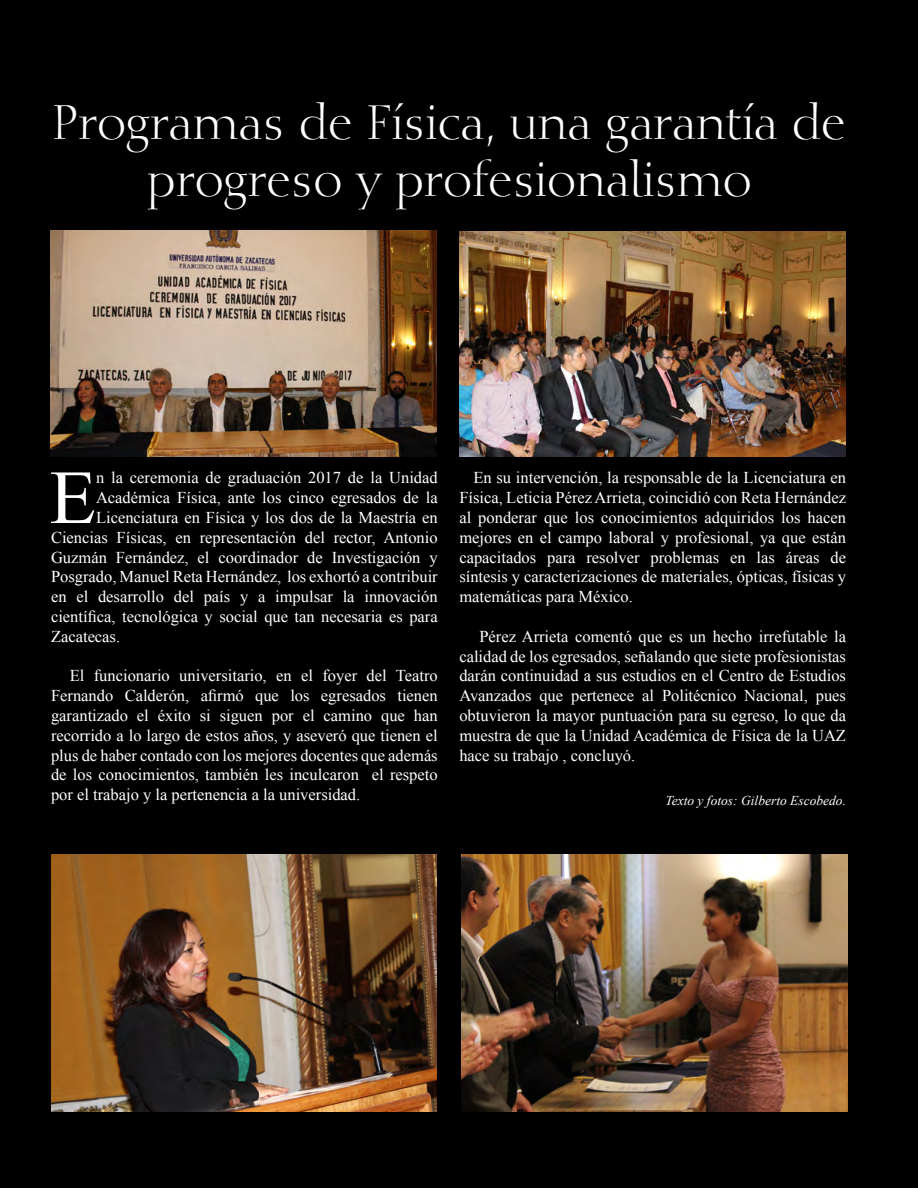
<style>
.page{position:relative;width:918px;height:1188px;background:#fff}
.page>*{position:absolute;margin:0;border:0;box-sizing:border-box;transform-origin:0 0}
.t1{font:76.35px "Times New Roman";color:#fff}
.t2{font:48px/57.6px "Diotima Roman Oldstyle Figures";color:#fff;text-align:center;scale:.96 1}
.t3{font:16.5px/19.8px "Times New Roman";color:#fff;text-align:justify}
.t4{font:italic 13.5px "Times New Roman";color:#fff}
</style>
<div class="page">
<div style="left:1px;top:0;width:917px;height:1188px;background:#000"></div>
<img style="left:50px;top:231px;width:387px;height:226px">
<img style="left:459px;top:231px;width:387px;height:226px">
<img style="left:462px;top:855px;width:386px;height:256px">
<img style="left:52px;top:855px;width:385px;height:256px">
<h2 class="t2" style="left:53px;top:94px;width:828px">Programas de Física, una garantía de progreso y profesionalismo</h2>
<h1 class="t1" style="left:49px;top:446px;width:48px">E</h1>
<p class="t3" style="left:96px;top:468px;width:343px">n la ceremonia de graduación 2017 de la Unidad</p>
<p class="t3" style="left:96px;top:488px;width:343px">Académica Física, ante los cinco egresados de la</p>
<p class="t3" style="left:96px;top:507px;width:343px">Licenciatura en Física y los dos de la Maestría en</p>
<p class="t3" style="left:51px;top:527px;width:388px">Ciencias Físicas, en representación del rector, Antonio</p>
<p class="t3" style="left:51px;top:547px;width:388px">Guzmán Fernández, el coordinador de Investigación y</p>
<p class="t3" style="left:51px;top:567px;width:388px">Posgrado, Manuel Reta Hernández, los exhortó a contribuir</p>
<p class="t3" style="left:51px;top:587px;width:388px">en el desarrollo del país y a impulsar la innovación</p>
<p class="t3" style="left:51px;top:606px;width:388px">científica, tecnológica y social que tan necesaria es para</p>
<p class="t3" style="left:51px;top:626px;width:71px">Zacatecas.</p>
<p class="t3" style="left:51px;top:666px;width:388px;text-indent:19px">El funcionario universitario, en el foyer del Teatro Fernando Calderón, afirmó que los egresados tienen garantizado el éxito si siguen por el camino que han recorrido a lo largo de estos años, y aseveró que tienen el plus de haber contado con los mejores docentes que además de los conocimientos, también les inculcaron el respeto por el trabajo y la pertenencia a la universidad.</p>
<p class="t3" style="left:459px;top:468px;width:388px;text-indent:14px">En su intervención, la responsable de la Licenciatura en Física, Leticia Pérez Arrieta, coincidió con Reta Hernández al ponderar que los conocimientos adquiridos los hacen mejores en el campo laboral y profesional, ya que están capacitados para resolver problemas en las áreas de síntesis y caracterizaciones de materiales, ópticas, físicas y matemáticas para México.</p>
<p class="t3" style="left:459px;top:626px;width:388px;text-indent:20px">Pérez Arrieta comentó que es un hecho irrefutable la calidad de los egresados, señalando que siete profesionistas darán continuidad a sus estudios en el Centro de Estudios Avanzados que pertenece al Politécnico Nacional, pues obtuvieron la mayor puntuación para su egreso, lo que da muestra de que la Unidad Académica de Física de la UAZ hace su trabajo , concluyó.</p>
<p class="t4" style="left:665px;top:791px;width:182px">Texto y fotos: Gilberto Escobedo.</p>
</div>
